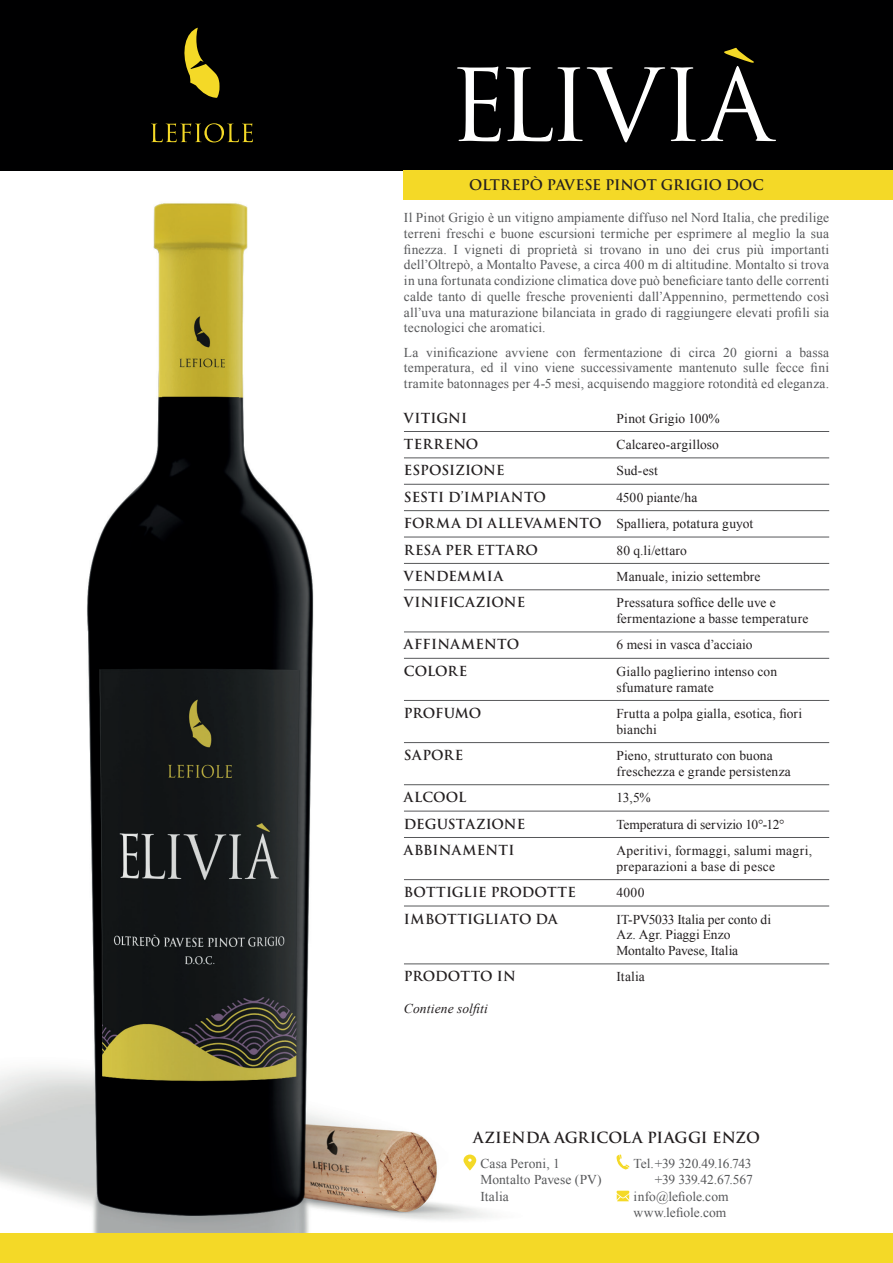
<style>
.page{position:relative;width:893px;height:1263px;background:#fff}
.page>*{position:absolute;margin:0;border:0;box-sizing:border-box;transform-origin:0 0}
.t1{font:700 15px "Trajan Pro";letter-spacing:-.005em;color:#231f20}
.t2{font:700 14.25px "Trajan Pro";letter-spacing:-.02em;color:#231f20}
.t3{font:13.5px/15.8px "Times New Roman";letter-spacing:.005em;color:#57585a;text-align:justify}
.t4{font:13.5px/15.8px "Times New Roman";letter-spacing:.01em;color:#231f20}
.t5{font:700 13.5px "Trajan Pro";letter-spacing:.005em;color:#231f20}
.t6{font:13.5px "Times New Roman";letter-spacing:-.03em;color:#57585a}
.t7{font:13.5px "Times New Roman";letter-spacing:-.02em;color:#57585a}
.t8{font:italic 13.5px "Times New Roman";letter-spacing:.01em;color:#231f20}
.t9{font:700 13.5px "Trajan Pro";letter-spacing:.025em;color:#231f20}
.t10{font:700 13.5px "Trajan Pro";letter-spacing:-.02em;color:#231f20}
.s1{font-family:"Trajan Pro";font-weight:700}
</style>
<div class="page">
<img style="left:0;top:170px;width:830px;height:1063px">
<div style="left:0;top:0;width:893px;height:170px;background:#000001"></div>
<svg style="left:151px;top:123px;width:102px;height:19px"></svg>
<svg style="left:184px;top:28px;width:36px;height:70px"></svg>
<div style="left:404px;top:170px;width:489px;height:30px;background:#f4d927"></div>
<div style="left:0;top:1233px;width:893px;height:30px;background:#f4d927"></div>
<hr style="left:404px;top:431px;width:425px;height:1px;background:#57585a">
<hr style="left:404px;top:457px;width:425px;height:1px;background:#57585a">
<hr style="left:404px;top:484px;width:425px;height:1px;background:#57585a">
<hr style="left:404px;top:510px;width:425px;height:1px;background:#57585a">
<hr style="left:404px;top:537px;width:425px;height:1px;background:#57585a">
<hr style="left:404px;top:563px;width:425px;height:1px;background:#57585a">
<hr style="left:404px;top:589px;width:425px;height:1px;background:#57585a">
<hr style="left:404px;top:631px;width:425px;height:1px;background:#57585a">
<hr style="left:404px;top:658px;width:425px;height:1px;background:#57585a">
<hr style="left:404px;top:700px;width:425px;height:1px;background:#57585a">
<hr style="left:404px;top:742px;width:425px;height:1px;background:#57585a">
<hr style="left:404px;top:784px;width:425px;height:1px;background:#57585a">
<hr style="left:404px;top:811px;width:425px;height:1px;background:#57585a">
<hr style="left:404px;top:837px;width:425px;height:1px;background:#57585a">
<hr style="left:404px;top:879px;width:425px;height:1px;background:#57585a">
<hr style="left:404px;top:906px;width:425px;height:1px;background:#57585a">
<hr style="left:404px;top:963px;width:425px;height:1px;background:#57585a">
<svg style="left:463px;top:1154px;width:13px;height:16px"></svg>
<svg style="left:616px;top:1154px;width:14px;height:15px"></svg>
<svg style="left:617px;top:1191px;width:12px;height:10px"></svg>
<svg style="left:457px;top:48px;width:319px;height:94px"></svg>
<p class="t2" style="left:469px;top:176px;width:296px">OLTREPÒ PAVESE PINOT GRIGIO DOC</p>
<p class="t3" style="left:404px;top:209px;width:427px">Il Pinot Grigio è un vitigno ampiamente diffuso nel Nord Italia, che predilige terreni freschi e buone escursioni termiche per esprimere al meglio la sua finezza. I vigneti di proprietà si trovano in uno dei crus più importanti dell’Oltrepò, a Montalto Pavese, a circa 400 m di altitudine. Montalto si trova in una fortunata condizione climatica dove può beneficiare tanto delle correnti calde tanto di quelle fresche provenienti dall’Appennino, permettendo così all’uva una maturazione bilanciata in grado di raggiungere elevati profili sia tecnologici che aromatici.</p>
<p class="t3" style="left:404px;top:344px;width:427px">La vinificazione avviene con fermentazione di circa 20 giorni a bassa temperatura, ed il vino viene successivamente mantenuto sulle fecce fini tramite batonnages per 4-5 mesi, acquisendo maggiore rotondità ed eleganza.</p>
<p class="t5" style="left:404px;top:409px;width:65px">VITIGNI</p>
<p class="t4" style="left:617px;top:410px;width:105px">Pinot Grigio 100%</p>
<p class="t5" style="left:404px;top:436px;width:76px">TERRENO</p>
<p class="t4" style="left:617px;top:436px;width:104px">Calcareo-argilloso</p>
<p class="t5" style="left:404px;top:462px;width:102px">ESPOSIZIONE</p>
<p class="t4" style="left:617px;top:463px;width:43px">Sud-est</p>
<p class="t5" style="left:404px;top:488px;width:144px">SESTI D’IMPIANTO</p>
<p class="t4" style="left:404px;top:484px;width:351px;line-height:26.4px;text-indent:213px">4500 piante/ha<br><span class="s1">FORMA DI ALLEVAMENTO</span> Spalliera, potatura guyot</p>
<p class="t5" style="left:404px;top:541px;width:136px">RESA PER ETTARO</p>
<p class="t4" style="left:617px;top:542px;width:72px">80 q.li/ettaro</p>
<p class="t9" style="left:404px;top:568px;width:101px">VENDEMMIA</p>
<p class="t4" style="left:617px;top:568px;width:145px">Manuale, inizio settembre</p>
<p class="t5" style="left:404px;top:594px;width:123px">VINIFICAZIONE</p>
<p class="t4" style="left:617px;top:595px;width:193px">Pressatura soffice delle uve e fermentazione a basse temperature</p>
<p class="t5" style="left:404px;top:636px;width:117px">AFFINAMENTO</p>
<p class="t4" style="left:617px;top:637px;width:138px">6 mesi in vasca d’acciaio</p>
<p class="t5" style="left:404px;top:662px;width:65px">COLORE</p>
<p class="t4" style="left:617px;top:663px;width:162px">Giallo paglierino intenso con sfumature ramate</p>
<p class="t10" style="left:404px;top:705px;width:79px">PROFUMO</p>
<p class="t4" style="left:617px;top:705px;width:187px">Frutta a polpa gialla, esotica, fiori bianchi</p>
<p class="t5" style="left:404px;top:747px;width:61px">SAPORE</p>
<p class="t4" style="left:617px;top:747px;width:176px">Pieno, strutturato con buona freschezza e grande persistenza</p>
<p class="t5" style="left:404px;top:789px;width:64px">ALCOOL</p>
<p class="t4" style="left:617px;top:790px;width:36px">13,5%</p>
<p class="t5" style="left:404px;top:815px;width:123px">DEGUSTAZIONE</p>
<p class="t4" style="left:617px;top:816px;width:170px">Temperatura di servizio 10°-12°</p>
<p class="t5" style="left:404px;top:842px;width:112px">ABBINAMENTI</p>
<p class="t4" style="left:617px;top:842px;width:197px">Aperitivi, formaggi, salumi magri, preparazioni a base di pesce</p>
<p class="t5" style="left:404px;top:884px;width:173px">BOTTIGLIE PRODOTTE</p>
<p class="t4" style="left:617px;top:884px;width:29px">4000</p>
<p class="t5" style="left:404px;top:910px;width:155px">IMBOTTIGLIATO DA</p>
<p class="t4" style="left:617px;top:911px;width:156px">IT-PV5033 Italia per conto di<br>Az. Agr. Piaggi Enzo<br>Montalto Pavese, Italia</p>
<p class="t5" style="left:404px;top:968px;width:113px">PRODOTTO IN</p>
<p class="t4" style="left:617px;top:969px;width:30px">Italia</p>
<p class="t8" style="left:404px;top:999px;width:85px">Contiene solfiti</p>
<p class="t1" style="left:473px;top:1128px;width:288px">AZIENDA AGRICOLA PIAGGI ENZO</p>
<p class="t3" style="left:480px;top:1155px;width:123px;line-height:16.2px;text-align:left">Casa Peroni, 1<br>Montalto Pavese (PV)<br>Italia</p>
<p class="t6" style="left:634px;top:1154px;width:119px">Tel.+39 320.49.16.743</p>
<p class="t7" style="left:655px;top:1171px;width:99px">+39 339.42.67.567</p>
<p class="t3" style="left:634px;top:1188px;width:97px">info@lefiole.com</p>
<p class="t3" style="left:634px;top:1204px;width:94px">www.lefiole.com</p>
</div>
